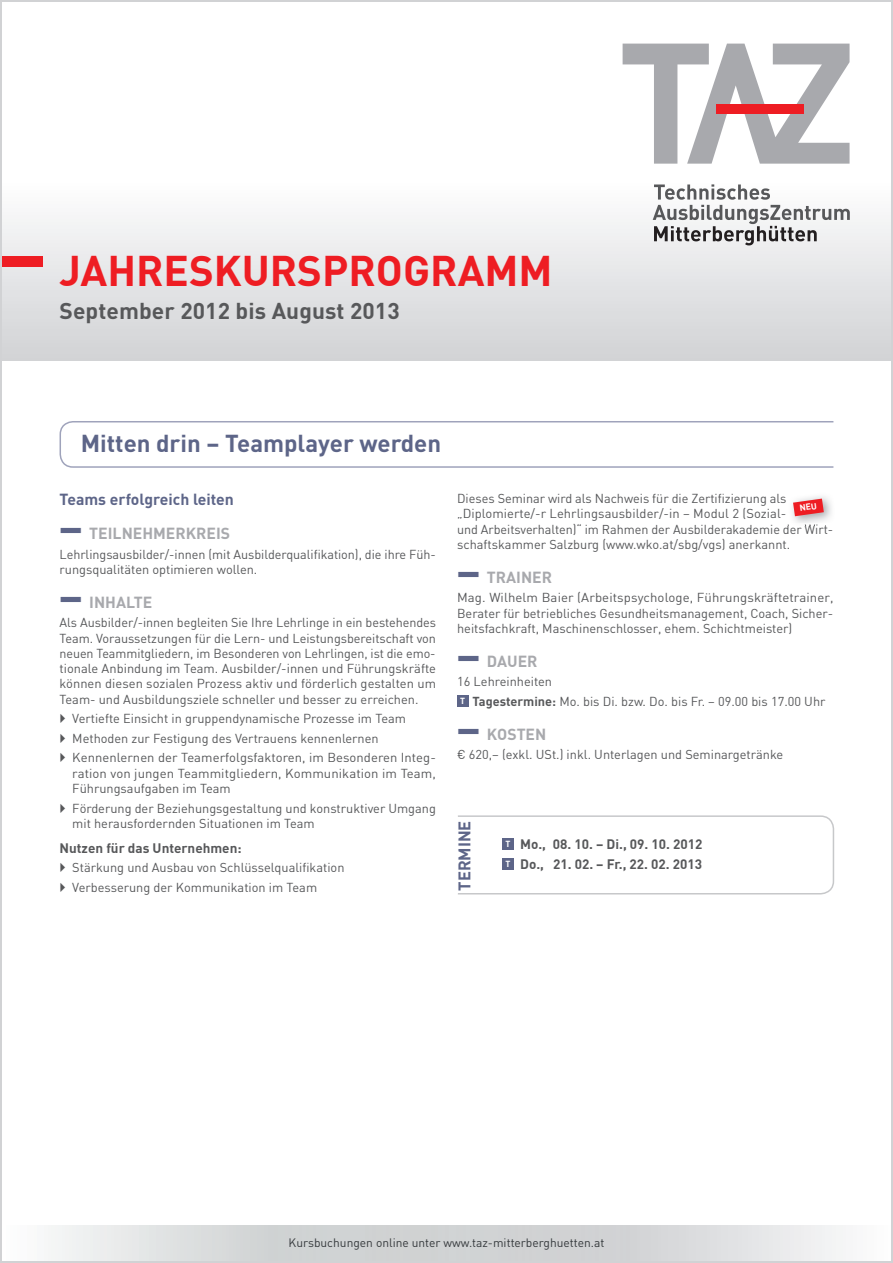
<style>
.page{position:relative;width:893px;height:1263px;background:#fff}
.page>*{position:absolute;margin:0;border:0;box-sizing:border-box;transform-origin:0 0}
.t1{font:700 42px "DIN";color:#ee1d23}
.t2{font:700 40.95px "DIN";color:#5d6588;scale:.54 1}
.t3{font:700 24px "DIN";color:#5d6588}
.t4{font:700 22.5px "DIN";letter-spacing:.005em;color:#57585a}
.t5{font:700 16.5px "DIN";color:#5d6588}
.t6{font:700 15.75px "DIN";color:#a8a9ad}
.t7{font:700 15.75px "DIN";color:#5d6588}
.t8{font:700 13.5px/20.4px "DIN";color:#57585a}
.t9{font:12.75px/15.3px "DIN";color:#57585a}
.t10{font:12px "DIN";color:#363a3d}
.t11{font:700 8.7px "DIN";color:#fff}
.s1{font-weight:700}
</style>
<div class="page">
<div style="left:2px;top:2px;width:889px;height:359px;background:linear-gradient(to bottom,#fff,#dcdddf)"></div>
<svg style="left:623px;top:44px;width:226px;height:120px"></svg>
<svg style="left:653px;top:184px;width:197px;height:61px"></svg>
<div style="left:716px;top:104px;width:87px;height:10px;background:#ee1d23"></div>
<div style="left:2px;top:256px;width:41px;height:11px;background:#ee1d23"></div>
<svg style="left:51px;top:1225px;width:792px;height:36px;background:#d9dbdc"></svg>
<div style="left:457px;top:696px;width:11px;height:11px;background:#5d6588"></div>
<img style="left:792px;top:496px;width:40px;height:27px">
<img style="left:788px;top:524px;width:38px;height:2px">
<svg style="left:59px;top:421px;width:775px;height:47px"></svg>
<svg style="left:458px;top:815px;width:377px;height:80px"></svg>
<div style="left:502px;top:839px;width:12px;height:11px;background:#5d6588"></div>
<div style="left:502px;top:859px;width:12px;height:11px;background:#5d6588"></div>
<svg style="left:793px;top:499px;width:31px;height:17px"></svg>
<h1 class="t1" style="left:60px;top:243px;width:495px">JAHRESKURSPROGRAMM</h1>
<h3 class="t4" style="left:60px;top:296px;width:342px">September 2012 bis August 2013</h3>
<h3 class="t3" style="left:81px;top:428px;width:362px">Mitten drin − Teamplayer werden</h3>
<p class="t7" style="left:60px;top:489px;width:176px">Teams erfolgreich leiten</p>
<h2 class="t2" style="left:60px;top:501px;width:44px">—</h2>
<p class="t6" style="left:89px;top:523px;width:142px">TEILNEHMERKREIS</p>
<p class="t9" style="left:60px;top:546px;width:378px">Lehrlingsausbilder/-innen (mit Ausbilderqualifikation), die ihre Füh&shy;rungsqualitäten optimieren wollen.</p>
<h2 class="t2" style="left:60px;top:569px;width:44px">—</h2>
<p class="t6" style="left:89px;top:592px;width:65px">INHALTE</p>
<p class="t9" style="left:60px;top:615px;width:378px;text-align:justify">Als Ausbilder/-innen begleiten Sie Ihre Lehrlinge in ein bestehendes Team. Voraussetzungen für die Lern- und Leistungsbereitschaft von neuen Teammitgliedern, im Besonderen von Lehrlingen, ist die emo&shy;tionale Anbindung im Team. Ausbilder/-innen und Führungskräfte können diesen sozialen Prozess aktiv und förderlich gestalten um Team- und Ausbildungsziele schneller und besser zu erreichen.</p>
<p class="t9" style="left:72px;top:709px;width:365px;line-height:19.5px">Vertiefte Einsicht in gruppendynamische Prozesse im Team<br>Methoden zur Festigung des Vertrauens kennenlernen<br>Kennenlernen der Teamerfolgsfaktoren, im Besonderen Integ-</p>
<p class="t9" style="left:72px;top:765px;width:365px">ration von jungen Teammitgliedern, Kommunikation im Team,<br>Führungsaufgaben im Team</p>
<p class="t9" style="left:72px;top:800px;width:365px">Förderung der Beziehungsgestaltung und konstruktiver Umgang mit herausfordernden Situationen im Team</p>
<p class="t8" style="left:60px;top:837px;width:184px">Nutzen für das Unternehmen:</p>
<p class="t9" style="left:72px;top:857px;width:274px;line-height:19.5px">Stärkung und Ausbau von Schlüsselqualifikation<br>Verbesserung der Kommunikation im Team</p>
<p class="t9" style="left:457px;top:490px;width:377px">Dieses Seminar wird als Nachweis für die Zertifizierung als „Diplomierte/-r Lehrlingsausbilder/-in − Modul 2 (Sozial-<br>und Arbeitsverhalten)“ im Rahmen der Ausbilderakademie der Wirt&shy;schaftskammer Salzburg (www.wko.at/sbg/vgs) anerkannt.</p>
<h2 class="t2" style="left:457px;top:544px;width:44px">—</h2>
<p class="t6" style="left:487px;top:567px;width:67px">TRAINER</p>
<p class="t9" style="left:457px;top:590px;width:378px;text-align:justify">Mag. Wilhelm Baier (Arbeitspsychologe, Führungskräftetrainer, Berater für betriebliches Gesundheitsmanagement, Coach, Sicher&shy;heitsfachkraft, Maschinenschlosser, ehem. Schichtmeister)</p>
<h2 class="t2" style="left:457px;top:628px;width:44px">—</h2>
<p class="t6" style="left:487px;top:651px;width:52px">DAUER</p>
<p class="t9" style="left:472px;top:671px;width:355px;line-height:19.5px;text-indent:-15px">16 Lehreinheiten<br><span class="s1">Tagestermine:</span> Mo. bis Di. bzw. Do. bis Fr. − 09.00 bis 17.00 Uhr</p>
<h2 class="t2" style="left:457px;top:701px;width:44px">—</h2>
<p class="t6" style="left:487px;top:723px;width:61px">KOSTEN</p>
<p class="t9" style="left:457px;top:746px;width:328px">€ 620,− (exkl. USt.) inkl. Unterlagen und Seminargetränke</p>
<p class="t11" style="left:460px;top:695px;width:6px">T</p>
<p class="t5" style="left:454px;top:891px;width:72px;rotate:-90deg">TERMINE</p>
<p class="t11" style="left:505px;top:838px;width:6px">T</p>
<p class="t11" style="left:505px;top:858px;width:6px">T</p>
<p class="t8" style="left:520px;top:833px;width:184px">Mo., 08. 10. − Di., 09. 10. 2012<br>Do., 21. 02. − Fr., 22. 02. 2013</p>
<p class="t10" style="left:289px;top:1235px;width:317px">Kursbuchungen online unter www.taz-mitterberghuetten.at</p>
</div>
